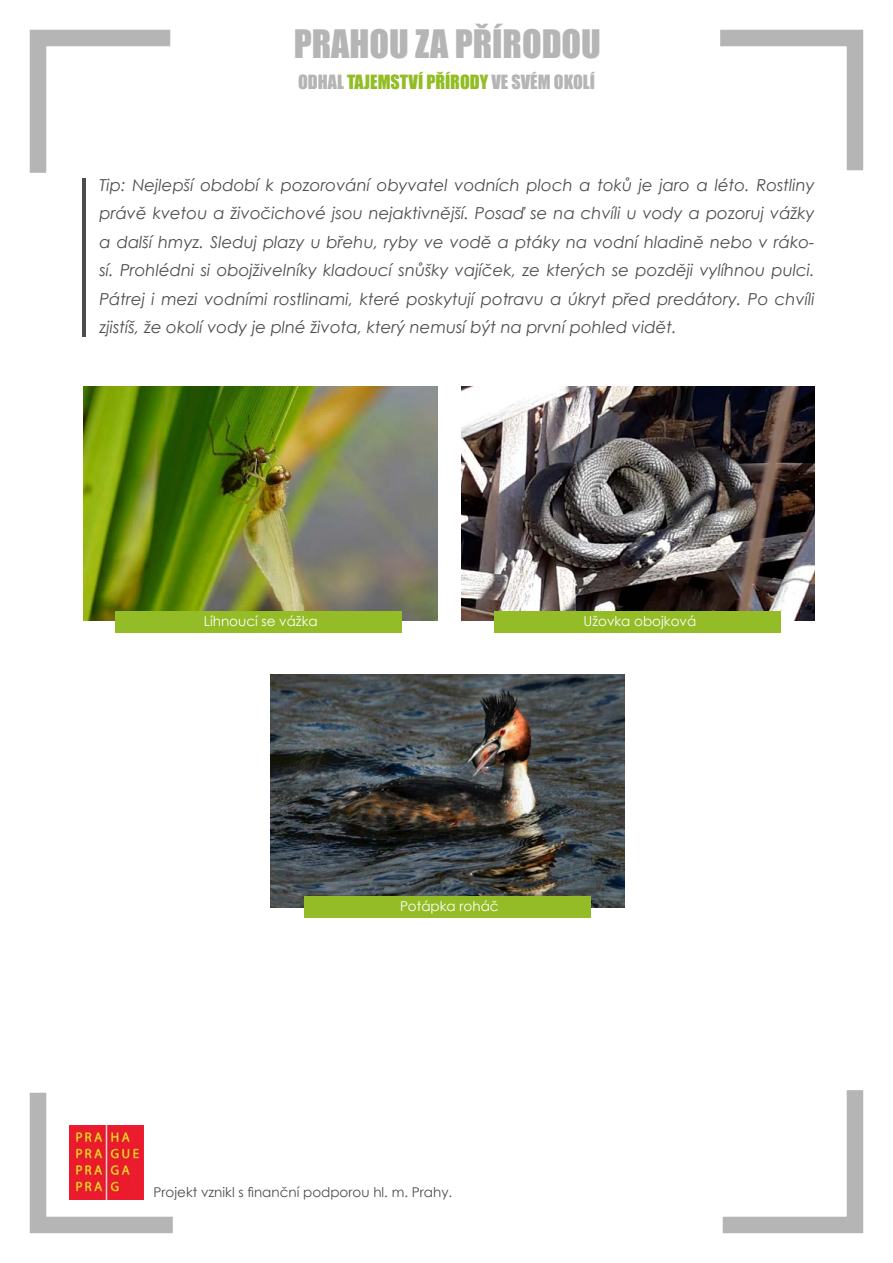
<style>
.page{position:relative;width:893px;height:1263px;background:#fff}
.page>*{position:absolute;margin:0;border:0;box-sizing:border-box;transform-origin:0 0}
.t1{font:36px "Impact";color:#b5b5b5}
.t2{font:18px "Impact";color:#b5b5b5}
.t3{font:italic 16.5px/28.5px "Century Gothic";color:#4d4d4d;text-align:justify}
.t4{font:13.5px "Century Gothic";color:#fff}
.t5{font:13.5px "Century Gothic";color:#4d4d4d}
.s1{color:#92bd25}
</style>
<div class="page">
<svg style="left:29px;top:29px;width:142px;height:150px"></svg>
<svg style="left:720px;top:29px;width:144px;height:142px"></svg>
<svg style="left:722px;top:1090px;width:142px;height:144px"></svg>
<svg style="left:29px;top:1092px;width:144px;height:142px"></svg>
<hr style="left:82px;top:179px;width:4px;height:158px;background:#4d4d4d">
<img style="left:84px;top:387px;width:354px;height:233px">
<img style="left:461px;top:387px;width:354px;height:233px">
<img style="left:270px;top:674px;width:354px;height:233px">
<div style="left:116px;top:611px;width:286px;height:21px;background:#93bc26"></div>
<div style="left:495px;top:611px;width:286px;height:21px;background:#93bc26"></div>
<div style="left:304px;top:896px;width:286px;height:21px;background:#93bc26"></div>
<img style="left:70px;top:1125px;width:74px;height:74px">
<h1 class="t1" style="left:294px;top:16px;width:309px">PRAHOU ZA PŘÍRODOU</h1>
<p class="t2" style="left:298px;top:68px;width:298px">ODHAL <span class="s1">TAJEMSTVÍ PŘÍRODY</span> VE SVÉM OKOLÍ</p>
<p class="t3" style="left:99px;top:170px;width:717px">Tip: Nejlepší období k pozorování obyvatel vodních ploch a toků je jaro a léto. Rostliny právě kvetou a živočichové jsou nejaktivnější. Posaď se na chvíli u vody a pozoruj vážky a další hmyz. Sleduj plazy u břehu, ryby ve vodě a ptáky na vodní hladině nebo v ráko&shy;sí. Prohlédni si obojživelníky kladoucí snůšky vajíček, ze kterých se později vylíhnou pulci.<br>Pátrej i mezi vodními rostlinami, které poskytují potravu a úkryt před predátory. Po chvíli zjistíš, že okolí vody je plné života, který nemusí být na první pohled vidět.</p>
<p class="t4" style="left:204px;top:611px;width:115px">Líhnoucí se vážka</p>
<p class="t4" style="left:584px;top:611px;width:114px">Užovka obojková</p>
<p class="t4" style="left:400px;top:896px;width:100px">Potápka roháč</p>
<p class="t5" style="left:154px;top:1183px;width:300px">Projekt vznikl s finanční podporou hl. m. Prahy.</p>
</div>
